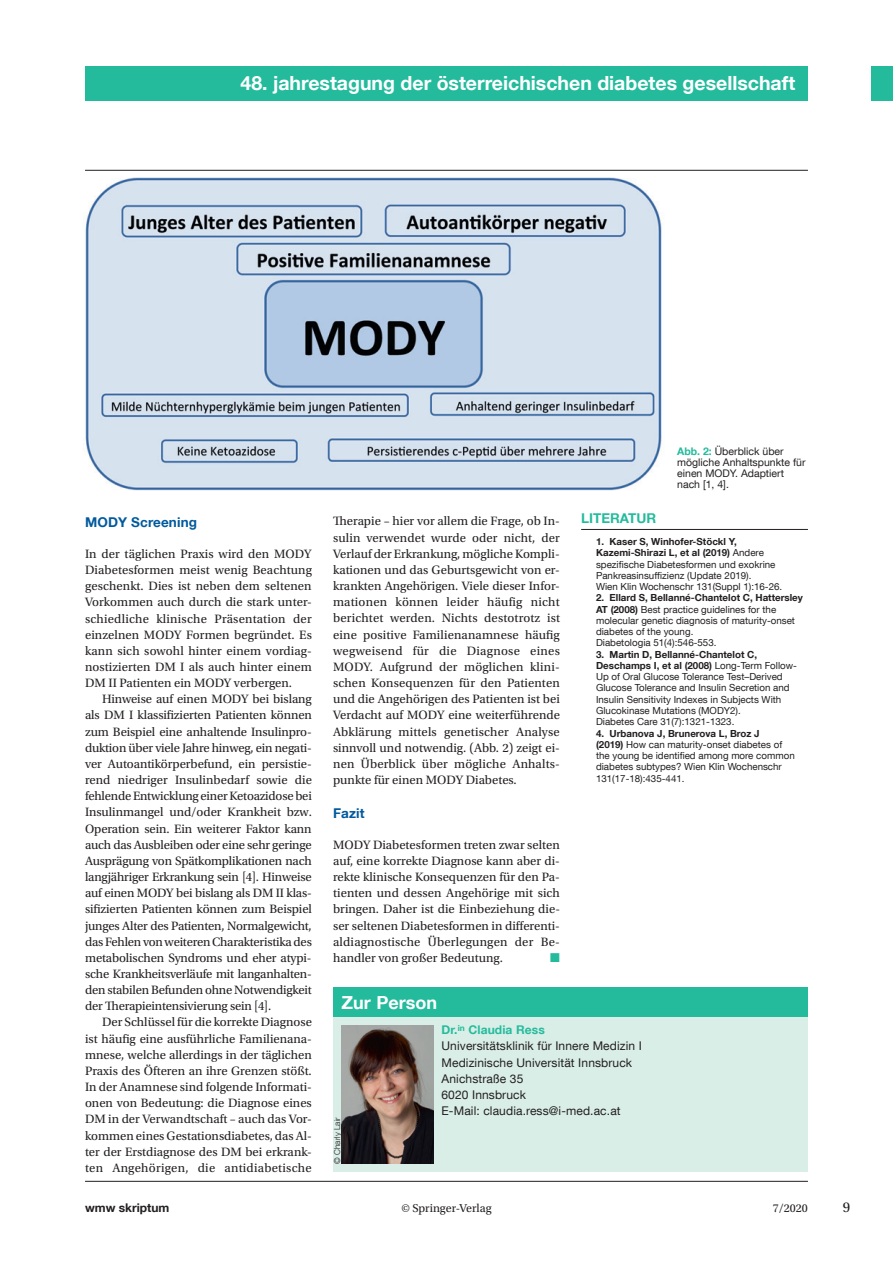
<style>
.page{position:relative;width:893px;height:1263px;background:#fff}
.page>*{position:absolute;margin:0;border:0;box-sizing:border-box;transform-origin:0 0}
.t1{font:700 19.5px "Helvetica Neue LT Com";color:#fff}
.t2{font:700 18px "Helvetica Neue LT Com";color:#fff}
.t3{font:15px "Utopia Std";color:#231f20}
.t4{font:700 13.5px "Helvetica Neue LT Com";letter-spacing:.01em;color:#015a9d}
.t5{font:700 13.5px "Helvetica Neue LT Com";color:#24bb9d}
.t6{font:12.75px/16.2px "Utopia Std";color:#231f20;text-align:justify}
.t7{font:12.75px "Zapf Dingbats Std";color:#24bb9d}
.t8{font:12px/16.2px "Helvetica Neue LT Com";letter-spacing:.01em;color:#231f20}
.t9{font:12px "Utopia Std";color:#231f20}
.t10{font:700 12px "Helvetica Neue LT Com";color:#231f20}
.t11{font:10.5px/11.2px "Helvetica Neue LT Com";color:#231f20}
.t12{font:9.75px/11.2px "Helvetica Neue LT Com";color:#231f20}
.t13{font:300 8.25px "Helvetica Neue LT Com";color:#231f20}
.s1{font-weight:700;color:#24bb9d}
.s2{font-weight:700}
</style>
<div class="page">
<div style="left:872px;top:66px;width:21px;height:34px;background:#24bb9d"></div>
<div style="left:85px;top:66px;width:723px;height:34px;background:#24bb9d"></div>
<hr style="left:85px;top:170px;width:723px;height:1px;background:#231f20">
<hr style="left:85px;top:1181px;width:723px;height:1px;background:#231f20">
<hr style="left:581px;top:529px;width:227px;height:1px;background:#231f20">
<img style="left:85px;top:177px;width:577px;height:314px">
<div style="left:333px;top:987px;width:475px;height:30px;background:#24bb9d"></div>
<div style="left:333px;top:1017px;width:475px;height:155px;background:#d9eee6"></div>
<img style="left:342px;top:1025px;width:91px;height:138px">
<h1 class="t1" style="left:240px;top:71px;width:556px">48. jahrestagung der österreichischen diabetes gesellschaft</h1>
<p class="t4" style="left:85px;top:514px;width:114px">MODY Screening</p>
<p class="t6" style="left:85px;top:546px;width:228px">In der täglichen Praxis wird den MODY Diabetesformen meist wenig Beachtung geschenkt. Dies ist neben dem seltenen Vorkommen auch durch die stark unter&shy;schiedliche klinische Präsentation der einzelnen MODY Formen begründet. Es kann sich sowohl hinter einem vordiag&shy;nostizierten DM I als auch hinter einem DM II Patienten ein MODY verbergen.</p>
<p class="t6" style="left:85px;top:691px;width:228px;text-indent:17px">Hinweise auf einen MODY bei bislang als DM I klassifizierten Patienten können zum Beispiel eine anhaltende Insulinpro&shy;duktion über viele Jahre hinweg, ein negati&shy;ver Autoantikörperbefund, ein persistie&shy;rend niedriger Insulinbedarf sowie die fehlende Entwicklung einer Ketoazidose bei Insulinmangel und/oder Krankheit bzw.<br>Operation sein. Ein weiterer Faktor kann auch das Ausbleiben oder eine sehr geringe Ausprägung von Spätkomplikationen nach langjähriger Erkrankung sein [4]. Hinweise auf einen MODY bei bislang als DM II klas&shy;sifizierten Patienten können zum Beispiel junges Alter des Patienten, Normalgewicht, das Fehlen von weiteren Charakteristika des metabolischen Syndroms und eher atypi&shy;sche Krankheitsverläufe mit langanhalten&shy;den stabilen Befunden ohne Notwendigkeit der Therapieintensivierung sein [4].</p>
<p class="t6" style="left:85px;top:1014px;width:228px;text-indent:17px">Der Schlüssel für die korrekte Diagnose ist häufig eine ausführliche Familienana&shy;mnese, welche allerdings in der täglichen Praxis des Öfteren an ihre Grenzen stößt.<br>In der Anamnese sind folgende Informati&shy;onen von Bedeutung: die Diagnose eines DM in der Verwandtschaft – auch das Vor&shy;kommen eines Gestationsdiabetes, das Al&shy;ter der Erstdiagnose des DM bei erkrank&shy;ten Angehörigen, die antidiabetische</p>
<p class="t6" style="left:333px;top:513px;width:228px">Therapie – hier vor allem die Frage, ob In&shy;sulin verwendet wurde oder nicht, der Verlauf der Erkrankung, mögliche Kompli&shy;kationen und das Geburtsgewicht von er&shy;krankten Angehörigen. Viele dieser Infor&shy;mationen können leider häufig nicht berichtet werden. Nichts destotrotz ist eine positive Familienanamnese häufig wegweisend für die Diagnose eines MODY. Aufgrund der möglichen klini&shy;schen Konsequenzen für den Patienten und die Angehörigen des Patienten ist bei Verdacht auf MODY eine weiterführende Abklärung mittels genetischer Analyse sinnvoll und notwendig. (Abb. 2) zeigt ei&shy;nen Überblick über mögliche Anhalts&shy;punkte für einen MODY Diabetes.</p>
<p class="t4" style="left:333px;top:805px;width:33px">Fazit</p>
<p class="t6" style="left:333px;top:837px;width:228px">MODY Diabetesformen treten zwar selten auf, eine korrekte Diagnose kann aber di&shy;rekte klinische Konsequenzen für den Pa&shy;tienten und dessen Angehörige mit sich bringen. Daher ist die Einbeziehung die&shy;ser seltenen Diabetesformen in differenti&shy;aldiagnostische Überlegungen der Be&shy;handler von großer Bedeutung.</p>
<p class="t7" style="left:550px;top:951px;width:11px">■</p>
<h2 class="t2" style="left:342px;top:991px;width:97px">Zur Person</h2>
<p class="t11" style="left:677px;top:445px;width:130px"><span class="s1">Abb. 2:</span> Überblick über mögliche Anhaltspunkte für einen MODY. Adaptiert nach [1, 4].</p>
<p class="t5" style="left:581px;top:509px;width:76px">Literatur</p>
<p class="t12" style="left:596px;top:536px;width:188px"><span class="s2">1. Kaser S, Winhofer-Stöckl Y, Kazemi-Shirazi L, et al (2019)</span> Andere spezifische Diabetesformen und exokrine Pankreasinsuffizienz (Update 2019).<br>Wien Klin Wochenschr 131(Suppl 1):16-26.</p>
<p class="t12" style="left:596px;top:592px;width:208px"><span class="s2">2. Ellard S, Bellanné-Chantelot C, Hattersley AT (2008)</span> Best practice guidelines for the molecular genetic diagnosis of maturity-onset diabetes of the young.<br>Diabetologia 51(4):546-553.</p>
<p class="t12" style="left:596px;top:648px;width:202px"><span class="s2">3. Martin D, Bellanné-Chantelot C, Deschamps I, et al (2008)</span> Long-Term Follow-Up of Oral Glucose Tolerance Test–Derived Glucose Tolerance and Insulin Secretion and Insulin Sensitivity Indexes in Subjects With Glucokinase Mutations (MODY2).<br>Diabetes Care 31(7):1321-1323.</p>
<p class="t12" style="left:596px;top:727px;width:200px"><span class="s2">4. Urbanova J, Brunerova L, Broz J<br>(2019)</span> How can maturity-onset diabetes of the young be identified among more common diabetes subtypes? Wien Klin Wochenschr 131(17-18):435-441.</p>
<p class="t13" style="left:332px;top:1164px;width:48px;rotate:-90deg">© Charly Lair</p>
<p class="t8" style="left:441px;top:1021px;width:202px"><span class="s1">Dr.</span><sup>in</sup> <span class="s1">Claudia Ress<br></span>Universitätsklinik für Innere Medizin I<br>Medizinische Universität Innsbruck<br>Anichstraße 35<br>6020 Innsbruck<br>E-Mail: claudia.ress@i-med.ac.at</p>
<p class="t10" style="left:85px;top:1200px;width:86px">wmw skriptum</p>
<p class="t9" style="left:401px;top:1201px;width:92px">© Springer-Verlag</p>
<p class="t9" style="left:773px;top:1201px;width:37px">7/2020</p>
<p class="t3" style="left:843px;top:1199px;width:9px">9</p>
</div>
